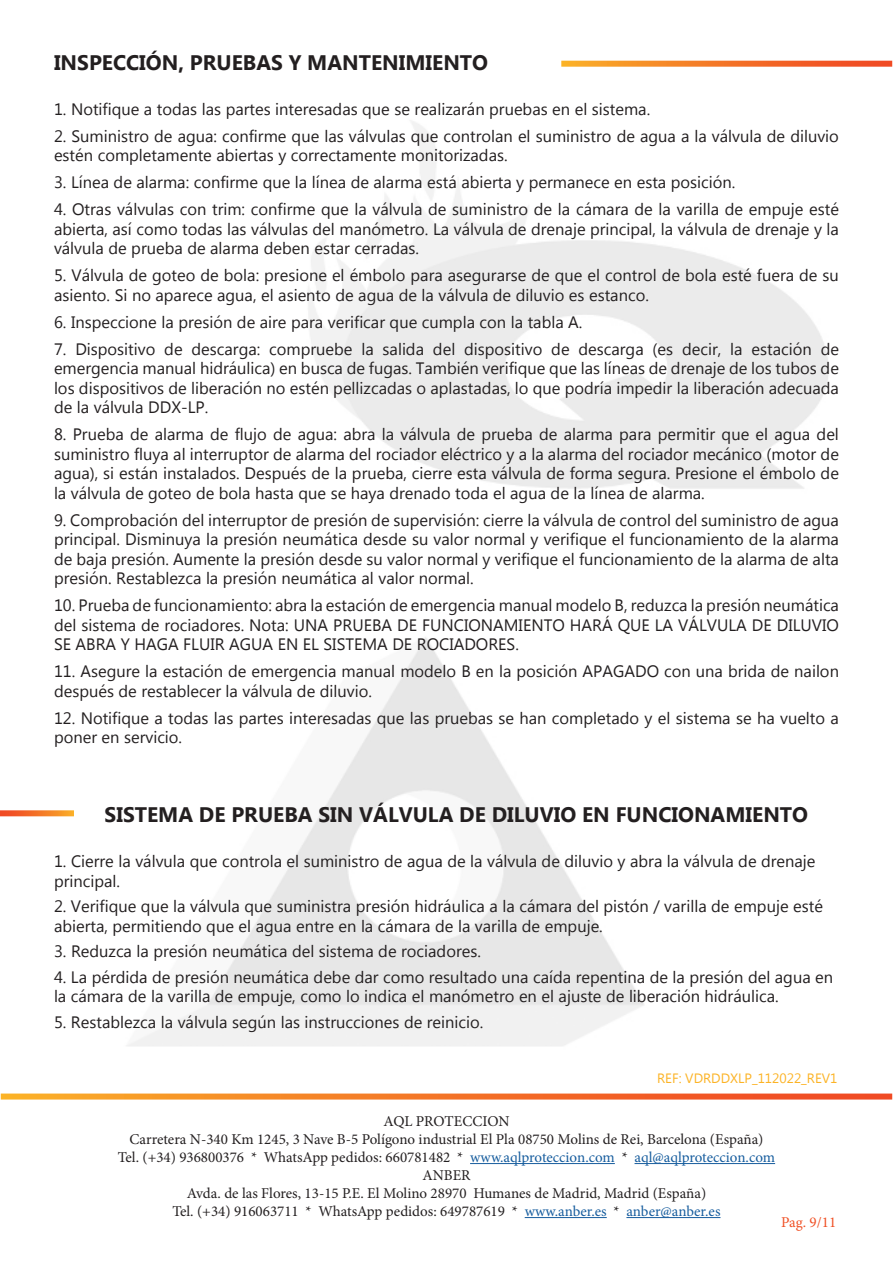
<style>
.page{position:relative;width:893px;height:1263px;background:#fff}
.page>*{position:absolute;margin:0;border:0;box-sizing:border-box;transform-origin:0 0}
.t1{font:700 21px "Microsoft New Tai Lue";color:#231f20}
.t2{font:16.5px/19.5px "Microsoft New Tai Lue";color:#231f20}
.t3{font:15px/18px "Minion Pro";color:#231f20;text-align:center}
.t4{font:15px "Minion Pro";color:#f05126}
.t5{font:13.5px "Microsoft New Tai Lue";color:#fcb325}
.s1{color:#175d9e}
</style>
<div class="page">
<svg style="left:1px;top:1093px;width:891px;height:6px;background:#f4823a"></svg>
<hr style="left:470px;top:1163px;width:145px;height:1px;background:#175d9e">
<hr style="left:634px;top:1163px;width:141px;height:1px;background:#175d9e">
<hr style="left:525px;top:1217px;width:82px;height:1px;background:#175d9e">
<hr style="left:626px;top:1217px;width:94px;height:1px;background:#175d9e">
<svg style="left:561px;top:61px;width:331px;height:6px;background:#f47d32"></svg>
<svg style="left:0;top:810px;width:74px;height:6px"></svg>
<p class="t1" style="left:54px;top:50px;width:436px">INSPECCIÓN, PRUEBAS Y MANTENIMIENTO</p>
<p class="t2" style="left:54px;top:100px;width:598px">1. Notifique a todas las partes interesadas que se realizarán pruebas en el sistema.</p>
<p class="t2" style="left:54px;top:127px;width:786px">2. Suministro de agua: confirme que las válvulas que controlan el suministro de agua a la válvula de diluvio estén completamente abiertas y correctamente monitorizadas.</p>
<p class="t2" style="left:54px;top:174px;width:683px">3. Línea de alarma: confirme que la línea de alarma está abierta y permanece en esta posición.</p>
<p class="t2" style="left:54px;top:201px;width:786px;text-align:justify">4. Otras válvulas con trim: confirme que la válvula de suministro de la cámara de la varilla de empuje esté abierta, así como todas las válvulas del manómetro. La válvula de drenaje principal, la válvula de drenaje y la válvula de prueba de alarma deben estar cerradas.</p>
<p class="t2" style="left:54px;top:267px;width:786px">5. Válvula de goteo de bola: presione el émbolo para asegurarse de que el control de bola esté fuera de su asiento. Si no aparece agua, el asiento de agua de la válvula de diluvio es estanco.</p>
<p class="t2" style="left:54px;top:313px;width:530px">6. Inspeccione la presión de aire para verificar que cumpla con la tabla A.</p>
<p class="t2" style="left:54px;top:340px;width:786px;text-align:justify">7. Dispositivo de descarga: compruebe la salida del dispositivo de descarga (es decir, la estación de emergencia manual hidráulica) en busca de fugas. También verifique que las líneas de drenaje de los tubos de los dispositivos de liberación no estén pellizcadas o aplastadas, lo que podría impedir la liberación adecuada de la válvula DDX-LP.</p>
<p class="t2" style="left:54px;top:426px;width:786px;text-align:justify">8. Prueba de alarma de flujo de agua: abra la válvula de prueba de alarma para permitir que el agua del suministro fluya al interruptor de alarma del rociador eléctrico y a la alarma del rociador mecánico (motor de agua), si están instalados. Después de la prueba, cierre esta válvula de forma segura. Presione el émbolo de la válvula de goteo de bola hasta que se haya drenado toda el agua de la línea de alarma.</p>
<p class="t2" style="left:54px;top:511px;width:786px;text-align:justify">9. Comprobación del interruptor de presión de supervisión: cierre la válvula de control del suministro de agua principal. Disminuya la presión neumática desde su valor normal y verifique el funcionamiento de la alarma de baja presión. Aumente la presión desde su valor normal y verifique el funcionamiento de la alarma de alta presión. Restablezca la presión neumática al valor normal.</p>
<p class="t2" style="left:54px;top:597px;width:786px;text-align:justify">10. Prueba de funcionamiento: abra la estación de emergencia manual modelo B, reduzca la presión neumática del sistema de rociadores. Nota: UNA PRUEBA DE FUNCIONAMIENTO HARÁ QUE LA VÁLVULA DE DILUVIO SE ABRA Y HAGA FLUIR AGUA EN EL SISTEMA DE ROCIADORES.</p>
<p class="t2" style="left:54px;top:663px;width:786px">11. Asegure la estación de emergencia manual modelo B en la posición APAGADO con una brida de nailon después de restablecer la válvula de diluvio.</p>
<p class="t2" style="left:54px;top:709px;width:786px">12. Notifique a todas las partes interesadas que las pruebas se han completado y el sistema se ha vuelto a poner en servicio.</p>
<p class="t1" style="left:105px;top:802px;width:705px">SISTEMA DE PRUEBA SIN VÁLVULA DE DILUVIO EN FUNCIONAMIENTO</p>
<p class="t2" style="left:54px;top:853px;width:763px">1. Cierre la válvula que controla el suministro de agua de la válvula de diluvio y abra la válvula de drenaje principal.</p>
<p class="t2" style="left:54px;top:898px;width:770px">2. Verifique que la válvula que suministra presión hidráulica a la cámara del pistón / varilla de empuje esté abierta, permitiendo que el agua entre en la cámara de la varilla de empuje.</p>
<p class="t2" style="left:54px;top:943px;width:428px">3. Reduzca la presión neumática del sistema de rociadores.</p>
<p class="t2" style="left:54px;top:968px;width:781px">4. La pérdida de presión neumática debe dar como resultado una caída repentina de la presión del agua en la cámara de la varilla de empuje, como lo indica el manómetro en el ajuste de liberación hidráulica.</p>
<p class="t2" style="left:54px;top:1013px;width:431px">5. Restablezca la válvula según las instrucciones de reinicio.</p>
<p class="t5" style="left:657px;top:1071px;width:182px">REF: VDRDDXLP_112022_REV1</p>
<p class="t3" style="left:118px;top:1112px;width:659px">AQL PROTECCION<br>Carretera N-340 Km 1245, 3 Nave B-5 Polígono industrial El Pla 08750 Molins de Rei, Barcelona (España)<br>Tel. (+34) 936800376 * WhatsApp pedidos: 660781482 * <span class="s1">www.aqlproteccion.com</span> * <span class="s1">aql@aqlproteccion.com </span>ANBER<br>Avda. de las Flores, 13-15 P.E. El Molino 28970 Humanes de Madrid, Madrid (España)<br>Tel. (+34) 916063711 * WhatsApp pedidos: 649787619 * <span class="s1">www.anber.es</span> * <span class="s1">anber@anber.es</span></p>
<p class="t4" style="left:781px;top:1212px;width:57px">Pag. 9/11</p>
</div>
